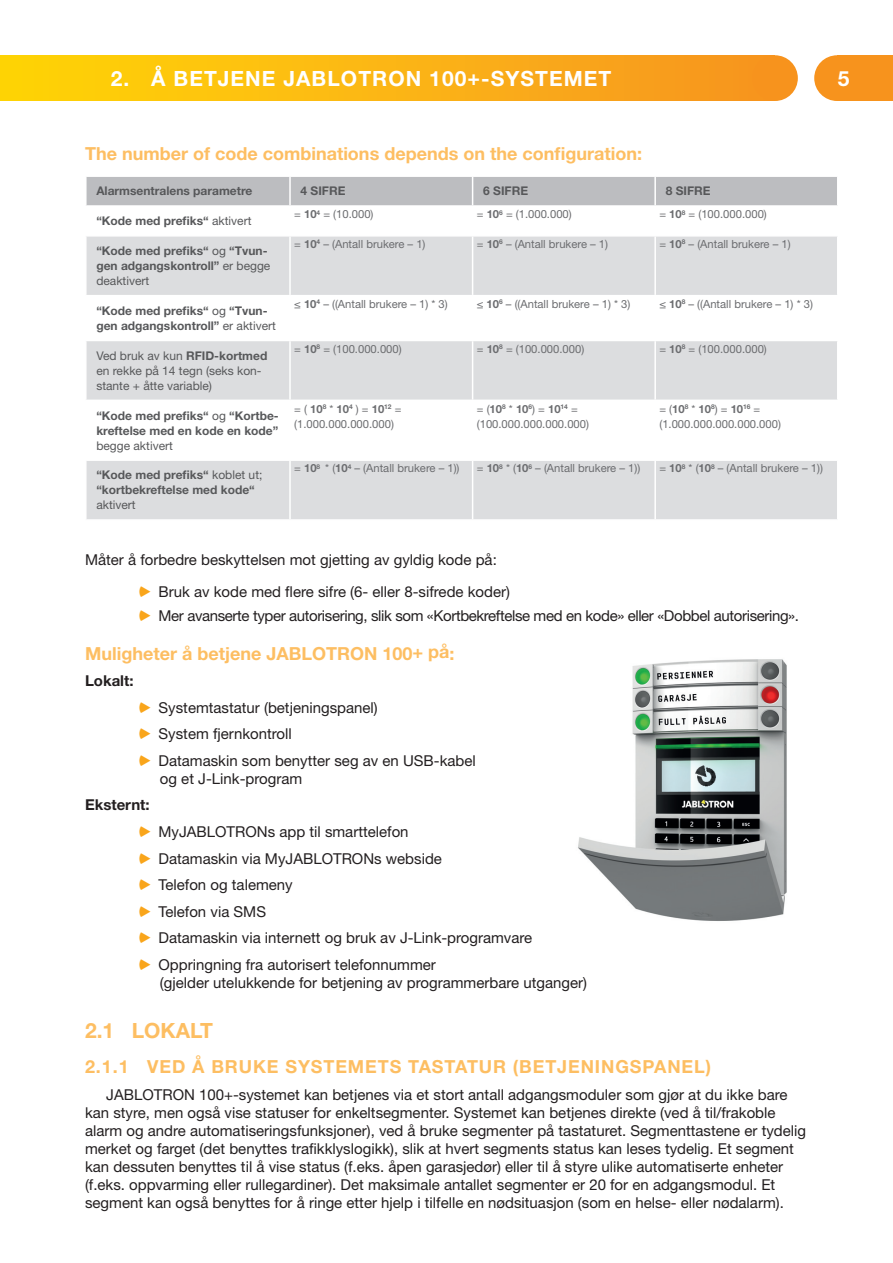
<style>
.page{position:relative;width:893px;height:1263px;background:#fff}
.page>*{position:absolute;margin:0;border:0;box-sizing:border-box;transform-origin:0 0}
.t1{font:700 21px "Helvetica Neue CE";letter-spacing:.05em;color:#fff}
.t2{font:700 21px "Helvetica Neue LT Pro";color:#fdbe62}
.t3{font:700 18px "Helvetica Neue LT Pro";color:#fdbe62}
.t4{font:700 18px "Helvetica Neue LT Pro";letter-spacing:.05em;color:#fdbe62}
.t5{font:15px/26.5px "Helvetica Neue LT Pro";color:#231f20}
.t6{font:15px "Helvetica Neue LT Pro";letter-spacing:-.025em;color:#231f20}
.t7{font:700 15px "Helvetica Neue LT Pro";color:#231f20}
.t8{font:700 12px/15px "Helvetica Neue LT Pro";color:#57585a}
.t9{font:12px/15px "Helvetica Neue LT Pro";color:#57585a}
.t10{font:11.25px/15px "Helvetica Neue LT Pro";color:#6c6d70}
.s1{font-weight:400}
.s2{font-weight:700}
.s3{font-family:"Jablosip";color:#f9a51b}
</style>
<div class="page">
<div style="left:837px;top:55px;width:56px;height:46px;background:#f7931d"></div>
<div style="left:814px;top:55px;width:46px;height:46px;background:#f7931d;border-radius:50%"></div>
<div style="left:0;top:55px;width:775px;height:46px;background:linear-gradient(to right,#ffd606,#f79521)"></div>
<div style="left:752px;top:55px;width:46px;height:46px;background:#f7931d;border-radius:50%"></div>
<svg style="left:87px;top:237px;width:750px;height:282px;fill:#dcdddf"></svg>
<hr style="left:85px;top:295px;width:205px;height:1px;background:#fff">
<hr style="left:85px;top:340px;width:205px;height:1px;background:#fff">
<hr style="left:85px;top:400px;width:205px;height:1px;background:#fff">
<hr style="left:85px;top:459px;width:205px;height:2px;background:#fff">
<hr style="left:289px;top:237px;width:2px;height:58px;background:#fff">
<hr style="left:289px;top:296px;width:2px;height:44px;background:#fff">
<hr style="left:289px;top:341px;width:2px;height:59px;background:#fff">
<hr style="left:289px;top:401px;width:2px;height:58px;background:#fff">
<hr style="left:289px;top:461px;width:2px;height:58px;background:#fff">
<div style="left:86px;top:177px;width:751px;height:29px;background:#bcbdc0"></div>
<hr style="left:472px;top:237px;width:1px;height:58px;background:#fff">
<hr style="left:654px;top:237px;width:2px;height:58px;background:#fff">
<hr style="left:472px;top:296px;width:1px;height:44px;background:#fff">
<hr style="left:654px;top:296px;width:2px;height:44px;background:#fff">
<hr style="left:472px;top:341px;width:1px;height:59px;background:#fff">
<hr style="left:654px;top:341px;width:2px;height:59px;background:#fff">
<hr style="left:472px;top:401px;width:1px;height:58px;background:#fff">
<hr style="left:654px;top:401px;width:2px;height:58px;background:#fff">
<hr style="left:472px;top:461px;width:1px;height:58px;background:#fff">
<hr style="left:654px;top:461px;width:2px;height:58px;background:#fff">
<hr style="left:290px;top:295px;width:548px;height:1px;background:#fff">
<hr style="left:290px;top:340px;width:548px;height:1px;background:#fff">
<hr style="left:290px;top:400px;width:548px;height:1px;background:#fff">
<hr style="left:290px;top:459px;width:548px;height:2px;background:#fff">
<img style="left:578px;top:659px;width:209px;height:262px">
<h1 class="t1" style="left:111px;top:71px;width:502px">2. Å BETJENE JABLOTRON 100+-SYSTEMET</h1>
<h1 class="t1" style="left:838px;top:71px;width:13px">5</h1>
<p class="t3" style="left:85px;top:147px;width:558px">The number of code combinations depends on the configuration:</p>
<p class="t8" style="left:96px;top:185px;width:157px">Alarmsentralens parametre</p>
<p class="t8" style="left:301px;top:185px;width:46px">4 SIFRE</p>
<p class="t8" style="left:483px;top:185px;width:46px">6 SIFRE</p>
<p class="t8" style="left:666px;top:185px;width:46px">8 SIFRE</p>
<p class="t8" style="left:96px;top:215px;width:157px">“Kode med prefiks“ <span class="s1">aktivert</span></p>
<p class="t10" style="left:294px;top:208px;width:81px">= <span class="s2">10</span><sup>4</sup> = (10.000)</p>
<p class="t10" style="left:477px;top:208px;width:96px">= <span class="s2">10</span><sup>6</sup> = (1.000.000)</p>
<p class="t10" style="left:659px;top:208px;width:109px">= <span class="s2">10</span><sup>8</sup> = (100.000.000)</p>
<p class="t8" style="left:96px;top:244px;width:175px">“Kode med prefiks“ <span class="s1">og</span> “Tvun&shy;gen adgangskontroll” <span class="s1">er begge deaktivert</span></p>
<p class="t8" style="left:96px;top:304px;width:181px">“Kode med prefiks“ <span class="s1">og</span> “Tvun&shy;gen adgangskontroll” <span class="s1">er aktivert</span></p>
<p class="t9" style="left:96px;top:349px;width:172px">Ved bruk av kun <span class="s2">RFID-kortmed </span>en rekke på 14 tegn (seks kon&shy;stante + åtte variable)</p>
<p class="t8" style="left:96px;top:409px;width:184px">“Kode med prefiks“ <span class="s1">og</span> “Kortbe&shy;kreftelse med en kode en kode”</p>
<p class="t9" style="left:96px;top:439px;width:78px">begge aktivert</p>
<p class="t8" style="left:96px;top:469px;width:168px">“Kode med prefiks“ <span class="s1">koblet ut; </span>“kortbekreftelse med kode“</p>
<p class="t9" style="left:96px;top:499px;width:41px">aktivert</p>
<p class="t10" style="left:294px;top:238px;width:133px">= <span class="s2">10</span><sup>4</sup> – (Antall brukere – 1)</p>
<p class="t10" style="left:477px;top:238px;width:133px">= <span class="s2">10</span><sup>6</sup> – (Antall brukere – 1)</p>
<p class="t10" style="left:659px;top:238px;width:133px">= <span class="s2">10</span><sup>8</sup> – (Antall brukere – 1)</p>
<p class="t10" style="left:294px;top:298px;width:155px">≤ <span class="s2">10</span><sup>4</sup> – ((Antall brukere – 1) * 3)</p>
<p class="t10" style="left:477px;top:298px;width:155px">≤ <span class="s2">10</span><sup>6</sup> – ((Antall brukere – 1) * 3)</p>
<p class="t10" style="left:659px;top:298px;width:155px">≤ <span class="s2">10</span><sup>8</sup> – ((Antall brukere – 1) * 3)</p>
<p class="t10" style="left:294px;top:342px;width:109px">= <span class="s2">10</span><sup>8</sup> = (100.000.000)</p>
<p class="t10" style="left:477px;top:342px;width:109px">= <span class="s2">10</span><sup>8</sup> = (100.000.000)</p>
<p class="t10" style="left:659px;top:342px;width:109px">= <span class="s2">10</span><sup>8</sup> = (100.000.000)</p>
<p class="t10" style="left:294px;top:402px;width:109px">= ( <span class="s2">10</span><sup>8</sup> * <span class="s2">10</span><sup>4</sup> ) = <span class="s2">10</span><sup>12</sup> = (1.000.000.000.000)</p>
<p class="t10" style="left:477px;top:402px;width:114px">= (<span class="s2">10</span><sup>8</sup> * <span class="s2">10</span><sup>6</sup>) = <span class="s2">10</span><sup>14</sup> = (100.000.000.000.000)</p>
<p class="t10" style="left:659px;top:402px;width:123px">= (<span class="s2">10</span><sup>8</sup> * <span class="s2">10</span><sup>8</sup>) = <span class="s2">10</span><sup>16</sup> = (1.000.000.000.000.000)</p>
<p class="t10" style="left:294px;top:462px;width:167px">= <span class="s2">10</span><sup>8</sup> * (<span class="s2">10</span><sup>4</sup> – (Antall brukere – 1))</p>
<p class="t10" style="left:477px;top:462px;width:165px">= <span class="s2">10</span><sup>8</sup> * (<span class="s2">10</span><sup>6</sup> – (Antall brukere – 1))</p>
<p class="t10" style="left:659px;top:462px;width:165px">= <span class="s2">10</span><sup>8</sup> * (<span class="s2">10</span><sup>8</sup> – (Antall brukere – 1))</p>
<p class="t5" style="left:139px;top:545px;width:372px;line-height:32.5px;text-indent:-54px">Måter å forbedre beskyttelsen mot gjetting av gyldig kode på:<br><span class="s3">A</span> Bruk av kode med flere sifre (6- eller 8-sifrede koder)</p>
<p class="t6" style="left:139px;top:610px;width:661px"><span class="s3">A</span> Mer avanserte typer autorisering, slik som «Kortbekreftelse med en kode» eller «Dobbel autorisering».</p>
<p class="t3" style="left:85px;top:647px;width:371px">Muligheter å betjene JABLOTRON 100+ på:</p>
<p class="t7" style="left:85px;top:676px;width:50px">Lokalt:</p>
<p class="t5" style="left:139px;top:696px;width:338px"><span class="s3">A</span> Systemtastatur (betjeningspanel)<br><span class="s3">A</span> System fjernkontroll<br><span class="s3">A</span> Datamaskin som benytter seg av en USB-kabel</p>
<p class="t5" style="left:160px;top:767px;width:144px">og et J-Link-program</p>
<p class="t5" style="left:139px;top:793px;width:395px;text-indent:-54px"><span class="s2">Eksternt:<br></span><span class="s3">A</span> MyJABLOTRONs app til smarttelefon<br><span class="s3">A</span> Datamaskin via MyJABLOTRONs webside<br><span class="s3">A</span> Telefon og talemeny<br><span class="s3">A</span> Telefon via SMS<br><span class="s3">A</span> Datamaskin via internett og bruk av J-Link-programvare<br><span class="s3">A</span> Oppringning fra autorisert telefonnummer</p>
<p class="t5" style="left:160px;top:970px;width:429px">(gjelder utelukkende for betjening av programmerbare utganger)</p>
<h1 class="t2" style="left:85px;top:1023px;width:129px">2.1 LOKALT</h1>
<p class="t4" style="left:85px;top:1060px;width:627px">2.1.1 VED Å BRUKE SYSTEMETS TASTATUR (BETJENINGSPANEL)</p>
<p class="t5" style="left:85px;top:1087px;width:723px;line-height:18px;text-indent:21px">JABLOTRON 100+-systemet kan betjenes via et stort antall adgangsmoduler som gjør at du ikke bare kan styre, men også vise statuser for enkeltsegmenter. Systemet kan betjenes direkte (ved å til/frakoble alarm og andre automatiseringsfunksjoner), ved å bruke segmenter på tastaturet. Segmenttastene er tydelig merket og farget (det benyttes trafikklyslogikk), slik at hvert segments status kan leses tydelig. Et segment kan dessuten benyttes til å vise status (f.eks. åpen garasjedør) eller til å styre ulike automatiserte enheter (f.eks. oppvarming eller rullegardiner). Det maksimale antallet segmenter er 20 for en adgangsmodul. Et segment kan også benyttes for å ringe etter hjelp i tilfelle en nødsituasjon (som en helse- eller nødalarm).</p>
</div>
